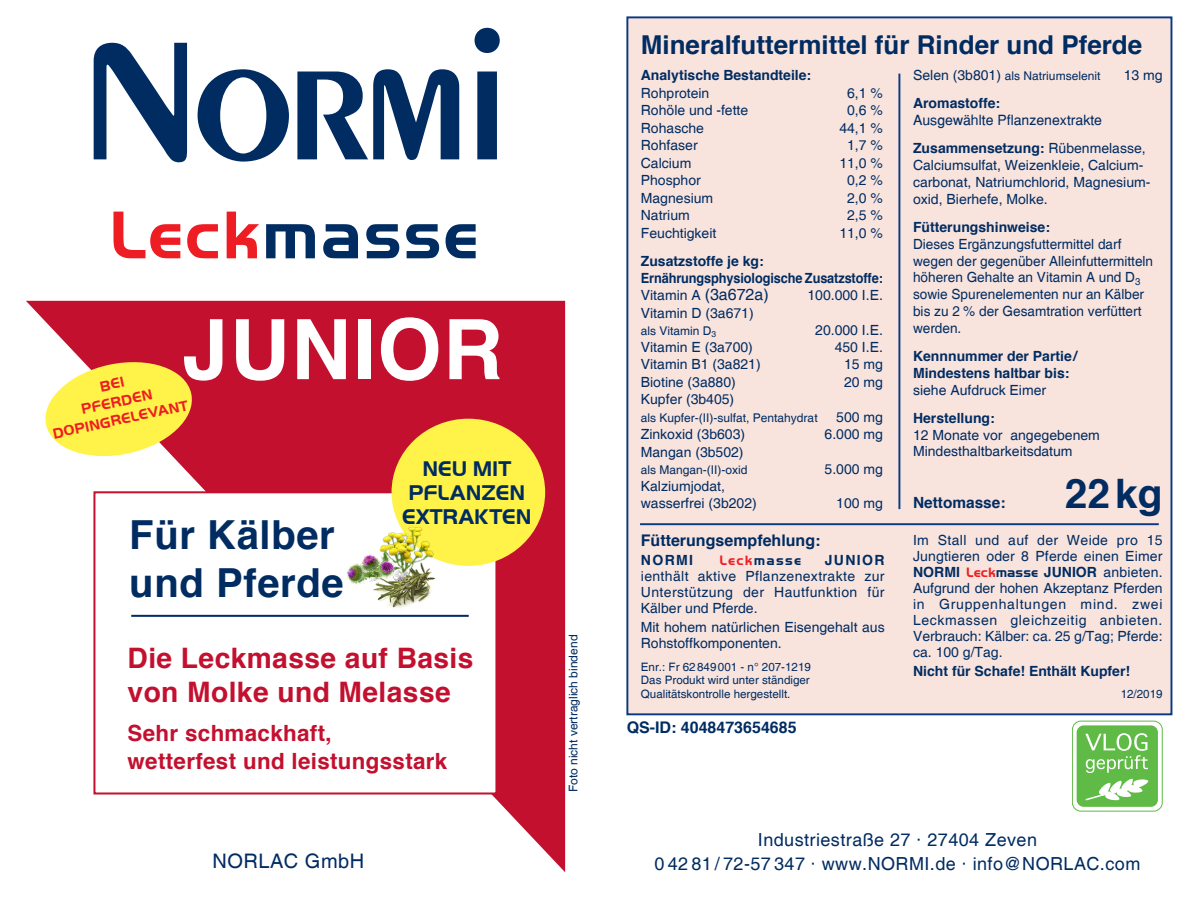
<style>
.page{position:relative;width:1191px;height:908px;background:#fff}
.page>*{position:absolute;margin:0;border:0;box-sizing:border-box;transform-origin:0 0}
.t1{font:700 83.2px "Helvetica";letter-spacing:.015em;color:#fff}
.t2{font:700 72px "Helvetica Neue";color:#083981}
.t3{font:700 70px "Handel Got D";letter-spacing:.02em;color:#002c62}
.t4{font:700 40.6px "Helvetica";color:#002c62}
.t5{font:700 40px "Helvetica";letter-spacing:.015em;color:#002c62}
.t6{font:700 28.2px "Helvetica";letter-spacing:.015em;color:#c3102f}
.t7{font:700 26px "Helvetica";color:#002c62}
.t8{font:700 22.4px "Helvetica";letter-spacing:.015em;color:#c3102f}
.t9{font:700 22px "Handel Got D";color:#002c62}
.t10{font:20px "Helvetica";letter-spacing:.025em;color:#002c62}
.t11{font:18px/24px "Helvetica";letter-spacing:.025em;color:#002c62;text-align:center}
.t12{font:700 16px "Helvetica";color:#002c62}
.t13{font:700 15.4px "Helvetica";color:#002c62}
.t14{font:700 15px "Handel Got D";color:#ee1d23}
.t15{font:14px/16px "Helvetica";color:#002c62}
.t16{font:700 14px/16.8px "Helvetica";color:#002c62}
.t17{font:14px/28.2px "Helvetica";color:#002c62}
.t18{font:700 14px "Helvetica";color:#002c62;scale:.91 1}
.t19{font:700 14px "Handel Got D";letter-spacing:.09em;color:#002c62}
.t20{font:12px "Helvetica";color:#002c62}
.t21{font:11.6px/13.8px "Helvetica";color:#002c62}
.s1{color:#ee1d23}
.s2{font-size:16px}
.s3{font-size:14px}
.s4{font-weight:700}
.s5{font-style:inherit}
.s6{font-family:"Handel Got D";font-weight:700;color:#ee1d23}
.s7{font-family:"Handel Got D";font-weight:700}
</style>
<div class="page">
<svg style="left:26px;top:301px;width:539px;height:570px;fill:#c3102f"></svg>
<div style="left:626px;top:16px;width:547px;height:700px;background:#f8e3dd"></div>
<div style="left:93px;top:491px;width:404px;height:303px;background:#fff;border:2px solid #c3102f"></div>
<hr style="left:131px;top:614px;width:338px;height:2px;background:#002c62">
<svg style="left:94px;top:43px;width:93px;height:119px"></svg>
<svg style="left:197px;top:69px;width:92px;height:92px"></svg>
<svg style="left:297px;top:69px;width:162px;height:91px"></svg>
<svg style="left:474px;top:28px;width:26px;height:131px"></svg>
<div style="left:391px;top:418px;width:154px;height:147px;background:#fff34a;border-radius:50%"></div>
<img style="left:347px;top:518px;width:98px;height:90px">
<div style="left:1072px;top:720px;width:90px;height:91px;border:1px solid #60bb46;border-radius:9px"></div>
<div style="left:1076px;top:725px;width:82px;height:81px;background:#60bb46;border-radius:7px"></div>
<svg style="left:1085px;top:733px;width:63px;height:39px"></svg>
<svg style="left:1085px;top:778px;width:64px;height:23px"></svg>
<svg style="left:41px;top:356px;width:155px;height:106px"></svg>
<p class="t3" style="left:109px;top:195px;width:371px"><span class="s1">Leck</span>masse</p>
<p class="t1" style="left:182px;top:297px;width:322px">JUNIOR</p>
<p class="t14" style="left:80px;top:401px;width:74px;rotate:-12deg">PFERDEN</p>
<p class="t14" style="left:51px;top:425px;width:140px;rotate:-12deg">DOPINGRELEVANT</p>
<p class="t2" style="left:23px;top:496px;width:362px">Für Kälber</p>
<p class="t5" style="left:129px;top:509px;width:207px">Für Kälber</p>
<p class="t5" style="left:129px;top:557px;width:216px">und Pferde</p>
<p class="t9" style="left:422px;top:455px;width:90px">NEU MIT</p>
<p class="t9" style="left:408px;top:479px;width:118px">PFLANZEN</p>
<p class="t9" style="left:402px;top:503px;width:131px">EXTRAKTEN</p>
<p class="t6" style="left:128px;top:639px;width:347px">Die Leckmasse auf Basis</p>
<p class="t6" style="left:128px;top:673px;width:325px">von Molke und Melasse</p>
<p class="t8" style="left:128px;top:718px;width:205px">Sehr schmackhaft,</p>
<p class="t8" style="left:128px;top:746px;width:321px">wetterfest und leistungsstark</p>
<p class="t10" style="left:212px;top:849px;width:153px">NORLAC GmbH</p>
<p class="t20" style="left:566px;top:792px;width:159px;rotate:-90deg">Foto nicht vertraglich bindend</p>
<p class="t7" style="left:641px;top:28px;width:503px">Mineralfuttermittel für Rinder und Pferde</p>
<p class="t16" style="left:641px;top:66px;width:172px">Analytische Bestandteile:</p>
<p class="t15" style="left:641px;top:85px;width:70px">Rohprotein</p>
<p class="t15" style="left:847px;top:85px;width:37px">6,1 %</p>
<p class="t15" style="left:641px;top:103px;width:109px">Rohöle und -fette</p>
<p class="t15" style="left:847px;top:103px;width:37px">0,6 %</p>
<p class="t15" style="left:641px;top:120px;width:65px">Rohasche</p>
<p class="t15" style="left:839px;top:120px;width:45px">44,1 %</p>
<p class="t15" style="left:641px;top:138px;width:58px">Rohfaser</p>
<p class="t15" style="left:847px;top:138px;width:37px">1,7 %</p>
<p class="t15" style="left:641px;top:155px;width:52px">Calcium</p>
<p class="t15" style="left:839px;top:155px;width:45px">11,0 %</p>
<p class="t15" style="left:641px;top:173px;width:61px">Phosphor</p>
<p class="t15" style="left:847px;top:173px;width:37px">0,2 %</p>
<p class="t15" style="left:641px;top:190px;width:74px">Magnesium</p>
<p class="t15" style="left:847px;top:190px;width:37px">2,0 %</p>
<p class="t15" style="left:641px;top:207px;width:50px">Natrium</p>
<p class="t15" style="left:847px;top:207px;width:37px">2,5 %</p>
<p class="t15" style="left:641px;top:225px;width:77px">Feuchtigkeit</p>
<p class="t15" style="left:839px;top:225px;width:45px">11,0 %</p>
<p class="t16" style="left:641px;top:252px;width:124px">Zusatzstoffe je kg:</p>
<p class="t18" style="left:641px;top:269px;width:267px">Ernährungsphysiologische Zusatzstoffe:</p>
<p class="t15" style="left:641px;top:287px;width:129px">Vitamin A <span class="s2">(3a672a)</span></p>
<p class="t15" style="left:807px;top:287px;width:77px">100.000 I.E.</p>
<p class="t15" style="left:641px;top:305px;width:114px">Vitamin D (3a671)</p>
<p class="t20" style="left:641px;top:323px;width:77px">als Vitamin D<sub>3</sub></p>
<p class="t15" style="left:815px;top:322px;width:69px">20.000 I.E.</p>
<p class="t15" style="left:641px;top:339px;width:114px">Vitamin E (3a700)</p>
<p class="t15" style="left:834px;top:339px;width:50px">450 I.E.</p>
<p class="t15" style="left:641px;top:357px;width:121px">Vitamin B1 (3a821)</p>
<p class="t15" style="left:844px;top:357px;width:40px">15 mg</p>
<p class="t15" style="left:641px;top:374px;width:96px">Biotine (3a880)</p>
<p class="t15" style="left:844px;top:374px;width:40px">20 mg</p>
<p class="t15" style="left:641px;top:392px;width:95px">Kupfer (3b405)</p>
<p class="t20" style="left:641px;top:410px;width:178px">als Kupfer-(II)-sulfat, Pentahydrat</p>
<p class="t15" style="left:836px;top:409px;width:48px">500 mg</p>
<p class="t15" style="left:641px;top:426px;width:106px">Zinkoxid (3b603)</p>
<p class="t15" style="left:824px;top:426px;width:60px">6.000 mg</p>
<p class="t15" style="left:641px;top:444px;width:104px">Mangan (3b502)</p>
<p class="t20" style="left:641px;top:462px;width:108px">als Mangan-(II)-oxid</p>
<p class="t15" style="left:824px;top:461px;width:60px">5.000 mg</p>
<p class="t15" style="left:641px;top:478px;width:117px;line-height:16.8px">Kalziumjodat, wasserfrei (3b202)</p>
<p class="t15" style="left:836px;top:495px;width:48px">100 mg</p>
<p class="t12" style="left:641px;top:530px;width:181px">Fütterungsempfehlung:</p>
<p class="t16" style="left:641px;top:551px;width:54px">NORMI</p>
<p class="t19" style="left:719px;top:552px;width:83px"><span class="s1">Leck</span>masse</p>
<p class="t16" style="left:824px;top:551px;width:61px">JUNIOR</p>
<p class="t15" style="left:641px;top:568px;width:245px;text-align:justify">ienthält aktive Pflanzenextrakte zur Unterstützung der Hautfunktion für Kälber und Pferde.</p>
<p class="t15" style="left:641px;top:619px;width:245px">Mit hohem natürlichen Eisengehalt aus<br>Rohstoffkomponenten.</p>
<p class="t21" style="left:641px;top:659px;width:172px">Enr.: Fr 62849001 - n° 207-1219</p>
<p class="t21" style="left:641px;top:673px;width:170px">Das Produkt wird unter ständiger<br>Qualitätskontrolle hergestellt.</p>
<p class="t12" style="left:626px;top:717px;width:171px">QS-ID: 4048473654685</p>
<p class="t20" style="left:913px;top:69px;width:189px"><span class="s3">Selen (3b801)</span> als Natriumselenit</p>
<p class="t15" style="left:1123px;top:68px;width:40px">13 mg</p>
<p class="t16" style="left:913px;top:95px;width:89px">Aromastoffe:</p>
<p class="t17" style="left:913px;top:106px;width:234px">Ausgewählte Pflanzenextrakte<br><span class="s4">Zusammensetzung:</span> <span class="s5">Rübenmelasse,</span></p>
<p class="t15" style="left:913px;top:157px;width:238px;line-height:16.8px">Calciumsulfat, Weizenkleie, Calcium&shy;carbonat, Natriumchlorid, Magnesium&shy;oxid, Bierhefe, Molke.</p>
<p class="t16" style="left:913px;top:218px;width:138px">Fütterungshinweise:</p>
<p class="t15" style="left:913px;top:236px;width:242px;line-height:16.8px">Dieses Ergänzungsfuttermittel darf wegen der gegenüber Alleinfuttermitteln höheren Gehalte an Vitamin A und D<sub>3 </sub>sowie Spurenelementen nur an Kälber bis zu 2 % der Gesamtration verfüttert werden.</p>
<p class="t16" style="left:913px;top:347px;width:166px">Kennnummer der Partie/<br>Mindestens haltbar bis:</p>
<p class="t15" style="left:913px;top:382px;width:135px">siehe Aufdruck Eimer</p>
<p class="t16" style="left:913px;top:409px;width:83px">Herstellung:</p>
<p class="t15" style="left:913px;top:426px;width:188px;line-height:16.8px">12 Monate vor angegebenem<br>Mindesthaltbarkeitsdatum</p>
<p class="t13" style="left:913px;top:492px;width:94px">Nettomasse:</p>
<p class="t4" style="left:1065px;top:468px;width:99px">22kg</p>
<p class="t15" style="left:913px;top:532px;width:251px;text-align:justify">Im Stall und auf der Weide pro 15<br>Jungtieren oder 8 Pferde einen Eimer <span class="s4">NORMI</span> <span class="s6">Leck</span><span class="s7">masse</span> <span class="s4">JUNIOR</span> anbieten.<br>Aufgrund der hohen Akzeptanz Pferden in Gruppenhaltungen mind. zwei Leckmassen gleichzeitig anbieten.<br>Verbrauch: Kälber: ca. 25 g/Tag; Pferde: ca. 100 g/Tag.</p>
<p class="t16" style="left:913px;top:662px;width:219px">Nicht für Schafe! Enthält Kupfer!</p>
<p class="t21" style="left:1120px;top:687px;width:43px">12/2019</p>
<p class="t11" style="left:654px;top:828px;width:487px">Industriestraße 27 · 27404 Zeven<br>0 42 81 / 72-57 347 · www.NORMI.de · info@NORLAC.com</p>
</div>
